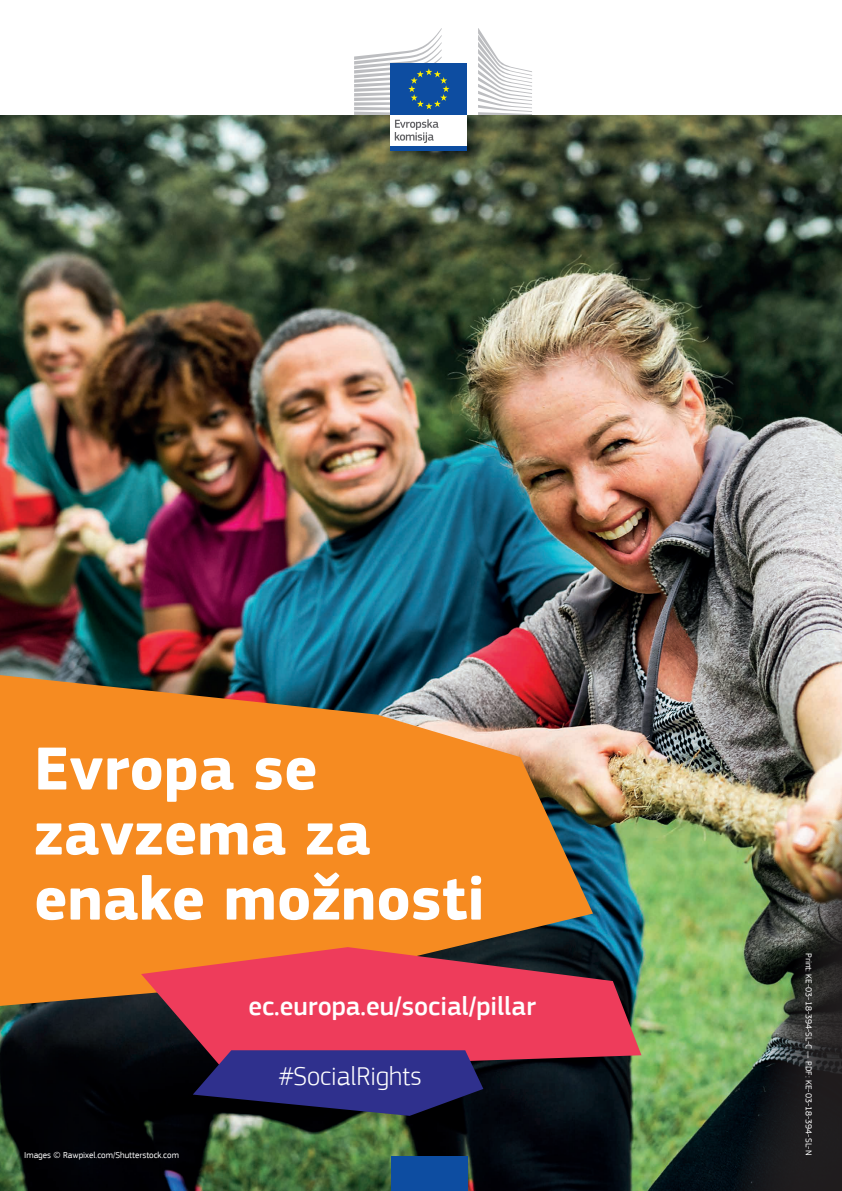
<style>
.page{position:relative;width:842px;height:1191px;background:#fff}
.page>*{position:absolute;margin:0;border:0;box-sizing:border-box;transform-origin:0 0}
.t1{font:700 63px/65px "EC Square Sans Pro";color:#fff}
.t2{font:500 27px "EC Square Sans Pro";color:#fff}
.t3{font:300 27px "EC Square Sans Pro";color:#fff}
.t4{font:9px "EC Square Sans Pro";color:#fff}
</style>
<div class="page">
<img style="left:0;top:115px;width:842px;height:1076px">
<img style="left:722px;top:663px;width:120px;height:528px">
<svg style="left:0;top:675px;width:593px;height:331px;background:#dc842e"></svg>
<div style="left:391px;top:1157px;width:77px;height:34px;background:#0d4da1"></div>
<svg style="left:141px;top:947px;width:500px;height:122px;background:#c23b4c"></svg>
<svg style="left:193px;top:1050px;width:290px;height:65px;background:#2a2770"></svg>
<div style="left:390px;top:113px;width:77px;height:34px;background:#fff"></div>
<div style="left:390px;top:64px;width:77px;height:51px;background:#0d4da1"></div>
<hr style="left:390px;top:146px;width:77px;height:4px;background:#0d4da1">
<svg style="left:478px;top:28px;width:54px;height:87px"></svg>
<svg style="left:354px;top:28px;width:95px;height:115px"></svg>
<h1 class="t1" style="left:34px;top:738px;width:452px">Evropa se zavzema za enake možnosti</h1>
<h2 class="t2" style="left:248px;top:990px;width:289px">ec.europa.eu/social/pillar</h2>
<p class="t4" style="left:24px;top:1150px;width:156px">Images © Rawpixel.com/Shutterstock.com</p>
<h2 class="t3" style="left:279px;top:1060px;width:144px">#SocialRights</h2>
<p class="t4" style="left:814px;top:953px;width:204px;rotate:90deg">Print: KE-03-18-394-SL-C — PDF: KE-03-18-394-SL-N</p>
</div>
